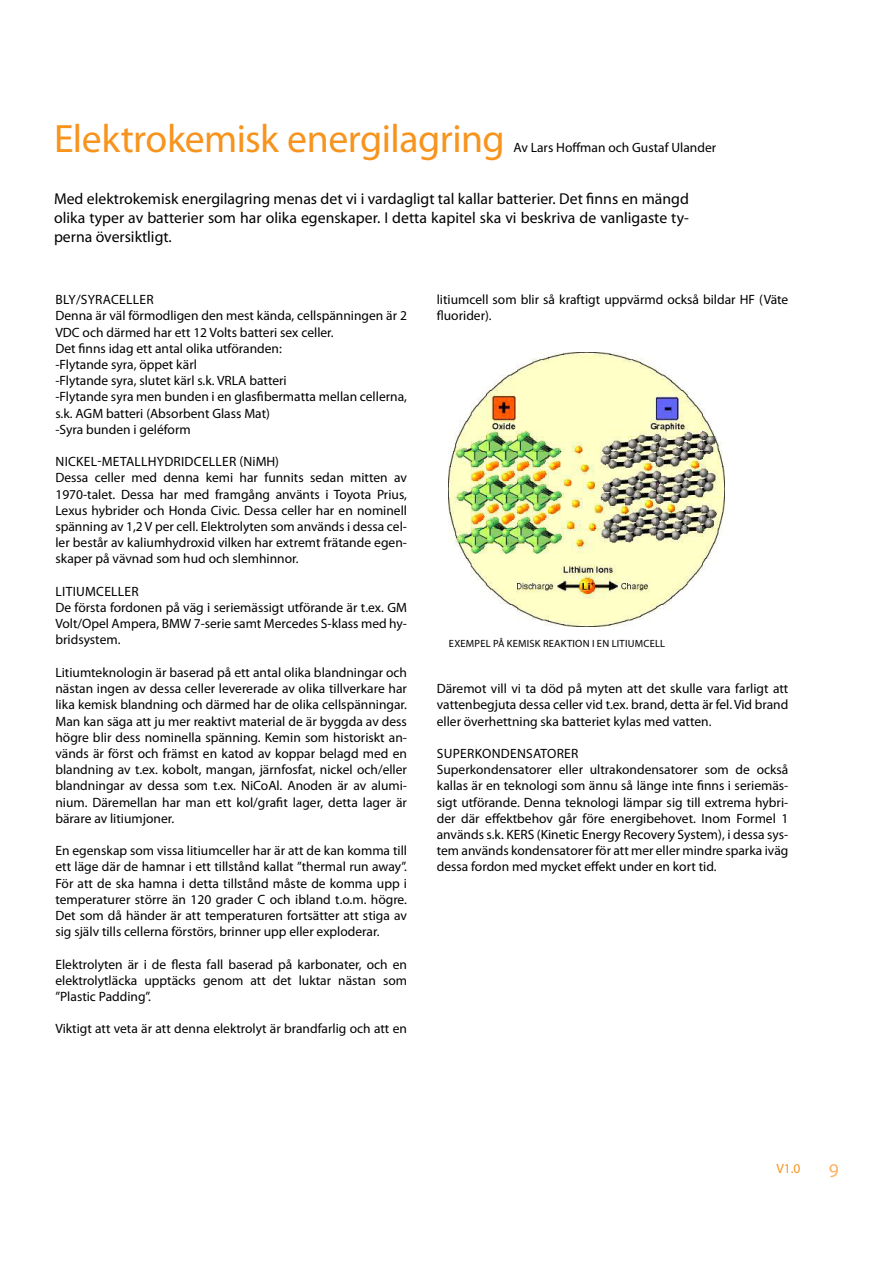
<style>
.page{position:relative;width:893px;height:1263px;background:#fff}
.page>*{position:absolute;margin:0;border:0;box-sizing:border-box;transform-origin:0 0}
.t1{font:39.75px "Myriad Pro";letter-spacing:-.015em;color:#f7941e}
.t2{font:19.5px "Myriad Pro";color:#fbb161}
.t3{font:15.75px/18.9px "Myriad Pro";color:#000;text-align:justify}
.t4{font:13.5px/16.2px "Myriad Pro";color:#000}
.t5{font:13.5px "Myriad Pro";color:#f7941e}
.t6{font:10.5px "Myriad Pro";letter-spacing:.02em;color:#000}
</style>
<div class="page">
<img style="left:449px;top:353px;width:275px;height:274px">
<h1 class="t1" style="left:54px;top:114px;width:452px">Elektrokemisk energilagring</h1>
<p class="t4" style="left:513px;top:139px;width:204px">Av Lars Hoffman och Gustaf Ulander</p>
<p class="t3" style="left:54px;top:189px;width:636px">Med elektrokemisk energilagring menas det vi i vardagligt tal kallar batterier. Det finns en mängd olika typer av batterier som har olika egenskaper. I detta kapitel ska vi beskriva de vanligaste ty&shy;perna översiktligt.</p>
<p class="t4" style="left:55px;top:291px;width:353px">bly/syraceller<br>Denna är väl förmodligen den mest kända, cellspänningen är 2<br>VDC</p>
<p class="t4" style="left:55px;top:324px;width:280px;text-indent:27px">och därmed har ett 12 Volts batteri sex celler.<br>Det finns idag ett antal olika utföranden: -Flytande syra, öppet kärl<br>-Flytande syra, slutet kärl s.k. VRLA</p>
<p class="t4" style="left:55px;top:372px;width:353px;text-indent:194px">batteri<br>-Flytande syra men bunden i en glasfibermatta mellan cellerna, s.k. AGM</p>
<p class="t4" style="left:55px;top:405px;width:216px;text-indent:51px">batteri (Absorbent Glass Mat) -Syra bunden i geléform</p>
<p class="t4" style="left:55px;top:453px;width:353px">Nickel-metallhydridceller (NiMH)<br>Dessa celler med denna kemi har funnits sedan mitten av 1970-talet. Dessa har med framgång använts i Toyota Prius, Lexus hybrider och Honda Civic. Dessa celler har en nominell spänning av 1,2 V per cell. Elektrolyten som används i dessa cel&shy;ler består av kaliumhydroxid vilken har extremt frätande egen&shy;skaper på vävnad som hud och slemhinnor.</p>
<p class="t4" style="left:55px;top:583px;width:353px">Litiumceller<br>De första fordonen på väg i seriemässigt utförande är t.ex. GM Volt/Opel Ampera, BMW 7-serie samt Mercedes S-klass med hy&shy;bridsystem.</p>
<p class="t4" style="left:55px;top:664px;width:353px;text-align:justify">Litiumteknologin är baserad på ett antal olika blandningar och nästan ingen av dessa celler levererade av olika tillverkare har lika kemisk blandning och därmed har de olika cellspänningar.<br>Man kan säga att ju mer reaktivt material de är byggda av dess högre blir dess nominella spänning. Kemin som historiskt an&shy;vänds är först och främst en katod av koppar belagd med en blandning av t.ex. kobolt, mangan, järnfosfat, nickel och/eller blandningar av dessa som t.ex. N iCoAl. Anoden är av alumi&shy;nium. Däremellan har man ett kol/grafit lager, detta lager är bärare av litiumjoner.</p>
<p class="t4" style="left:55px;top:842px;width:353px;text-align:justify">En egenskap som vissa litiumceller har är att de kan komma till ett läge där de hamnar i ett tillstånd kallat ”thermal run away”.<br>För att de ska hamna i detta tillstånd måste de komma upp i temperaturer större än 120 grader C och ibland t.o.m. högre.<br>Det som då händer är att temperaturen fortsätter att stiga av sig själv tills cellerna förstörs, brinner upp eller exploderar.</p>
<p class="t4" style="left:55px;top:956px;width:353px;text-align:justify">Elektrolyten är i de flesta fall baserad på karbonater, och en elektrolytläcka upptäcks genom att det luktar nästan som ”Plastic Padding”.</p>
<p class="t4" style="left:55px;top:1020px;width:353px">Viktigt att veta är att denna elektrolyt är brandfarlig och att en</p>
<p class="t4" style="left:437px;top:291px;width:353px">litiumcell som blir så kraftigt uppvärmd också bildar HF (Väte fluorider).</p>
<p class="t6" style="left:449px;top:637px;width:218px">Exempel på kemisk reaktion i en litiumcell</p>
<p class="t4" style="left:437px;top:680px;width:353px;text-align:justify">Däremot vill vi ta död på myten att det skulle vara farligt att vattenbegjuta dessa celler vid t.ex. brand, detta är fel. Vid brand eller överhettning ska batteriet kylas med vatten.</p>
<p class="t4" style="left:437px;top:745px;width:353px">Superkondensatorer<br>Superkondensatorer eller ultrakondensatorer som de också kallas är en teknologi som ännu så länge inte finns i seriemäs&shy;sigt utförande. Denna teknologi lämpar sig till extrema hybri&shy;der där effektbehov går före energibehovet. I nom Formel 1 används s.k. KERS (Kinetic Energy Recovery System), i dessa sys&shy;tem används kondensatorer för att mer eller mindre sparka iväg dessa fordon med mycket effekt under en kort tid.</p>
<p class="t5" style="left:776px;top:1160px;width:26px">V1.0</p>
<h2 class="t2" style="left:829px;top:1158px;width:12px">9</h2>
</div>
